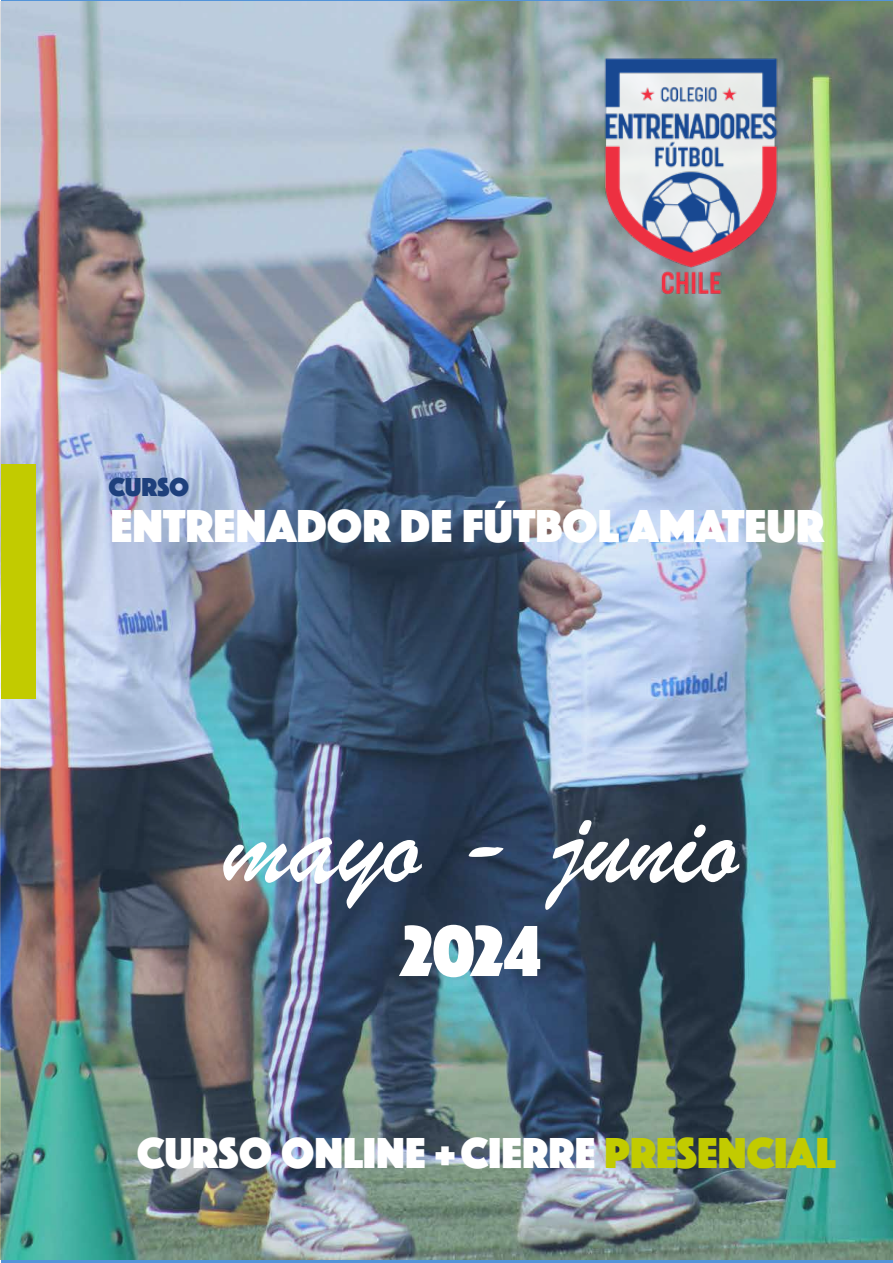
<style>
.page{position:relative;width:893px;height:1263px;background:#fff}
.page>*{position:absolute;margin:0;border:0;box-sizing:border-box;transform-origin:0 0}
.t1{font:120px "Brush Script";color:#fff}
.t2{font:75px "Phosphate Solid";color:#fff}
.t3{font:48px "Phosphate Solid";color:#fff}
.t4{font:45px "Phosphate Solid";color:#fff}
.t5{font:27px "Phosphate Solid";letter-spacing:-.005em;color:#1e407c}
.s1{color:#c2cb00}
</style>
<div class="page">
<img style="left:0;top:2px;width:893px;height:1258px">
<div style="left:1px;top:464px;width:34px;height:235px;background:#c2cb00"></div>
<img style="left:596px;top:44px;width:189px;height:264px">
<p class="t5" style="left:108px;top:468px;width:82px">CURSO</p>
<p class="t3" style="left:111px;top:492px;width:715px">ENTRENADOR DE FÚTBOL AMATEUR</p>
<h1 class="t1" style="left:223px;top:766px;width:516px">mayo - junio</h1>
<h2 class="t2" style="left:401px;top:898px;width:141px">2024</h2>
<p class="t4" style="left:137px;top:1120px;width:700px">CURSO ONLINE + CIERRE <span class="s1">PRESENCIAL</span></p>
</div>
